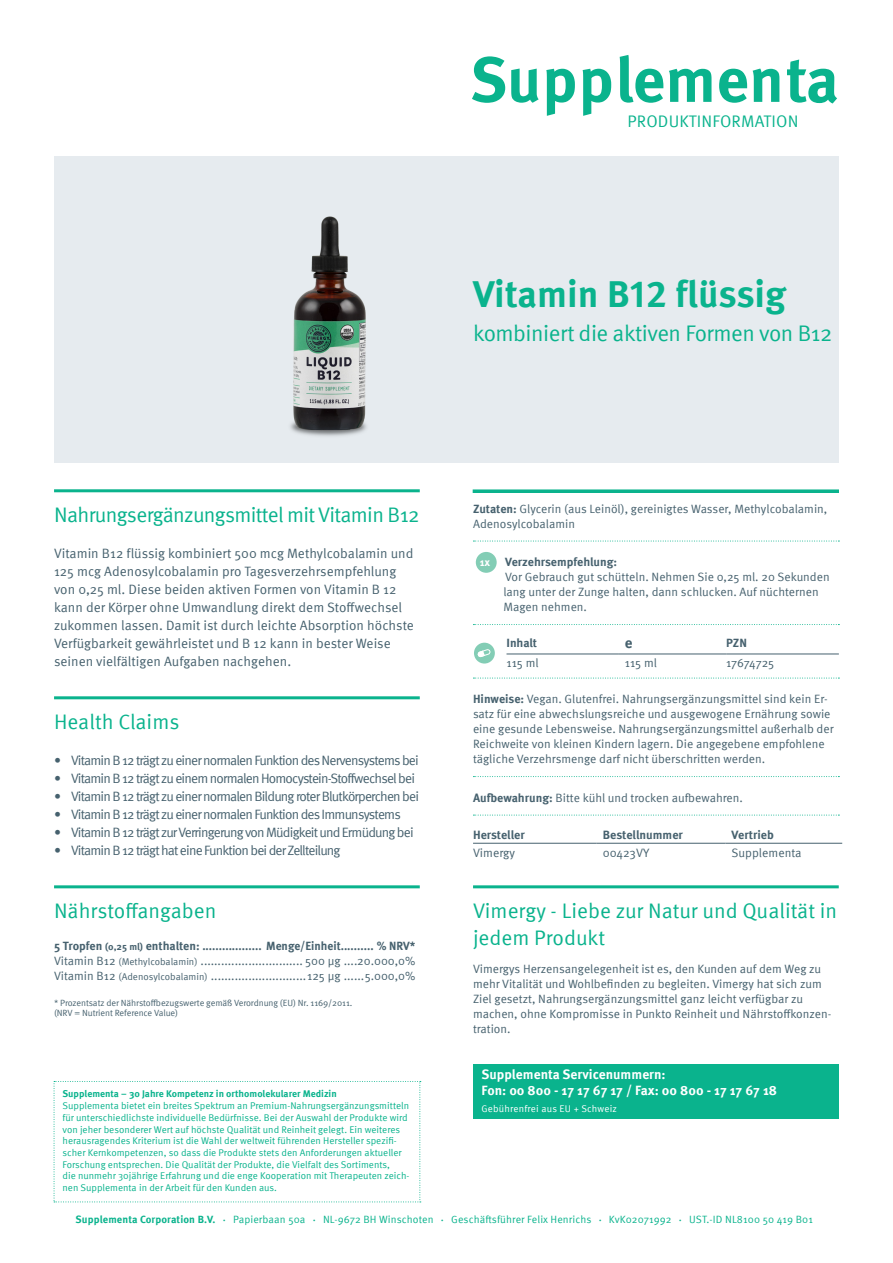
<style>
.page{position:relative;width:893px;height:1263px;background:#fff}
.page>*{position:absolute;margin:0;border:0;box-sizing:border-box;transform-origin:0 0}
.Produkt_Titel{font:700 63.45px "Meta Pro";color:#0ab38d}
.Produkt_Titel-2{font:700 37.5px "Meta Pro";color:#0ab38d}
.Produkt_Subline{font:22.5px "Meta Pro";letter-spacing:-.02em;color:#0ab38d}
.Headline-Grün{font:21px/27px "Meta Pro";letter-spacing:-.005em;color:#0ab38d}
.Headline-Grün-2{font:21px "Meta Pro";letter-spacing:-.03em;color:#0ab38d}
.t1{font:16.65px "Meta Pro";letter-spacing:.01em;color:#0ab38d}
.Nährstoffangaben{font:700 15px "Meta Pro";color:#46616e}
.Fließtext{font:13.5px "Meta Pro";letter-spacing:-.06em;color:#46616e}
.Fließtext-2{font:13.5px/18px "Meta Pro";color:#46616e}
.Servicenummern{font:700 13.5px/16.2px "Meta Pro";color:#fff}
.Nährstoffangaben-2{font:700 12.15px "Meta Pro";color:#46616e}
.Nährstoffangaben-3{font:12.15px "Meta Pro";color:#46616e}
.Fließtext_klein{font:12.15px "Meta Pro";color:#46616e}
.Fließtext_klein_mit{font:12px/15px "Meta Pro";color:#46616e}
.Fließtext_klein-2{font:12px/15px "Meta Pro";color:#46616e}
.Nährstoffangaben-4{font:12px "Meta Pro";color:#46616e}
.Nährstoffangaben-5{font:700 12px "Meta Pro";color:#46616e}
.Fließtext-3{font:700 10.95px "Meta Pro";color:#fff}
.t2{font:10.5px "Meta Pro";letter-spacing:.01em;color:#0ab38d}
.t3{font:700 10.5px "Meta Pro";letter-spacing:.01em;color:#0ab38d}
.Supplementa_Text_Kle{font:9.75px/11.7px "Meta Pro";color:#0ab38d}
.Servicenummern-2{font:9.75px "Meta Pro";letter-spacing:.02em;color:#fff}
.Fließtext_klein_mit-2{font:9px/10.5px "Meta Pro";letter-spacing:-.01em;color:#46616e}
.s1{font-size:9.75px}
.s2{font-weight:700}
.s3{font-size:4.5px}
</style>
<div class="page">
<div style="left:54px;top:156px;width:785px;height:306px;background:#e6ebef"></div>
<hr style="left:54px;top:489px;width:366px;height:3px;background:#0ab38d">
<hr style="left:54px;top:696px;width:366px;height:3px;background:#0ab38d">
<hr style="left:54px;top:885px;width:366px;height:3px;background:#0ab38d">
<svg style="left:473px;top:541px;width:366px;height:1px"></svg>
<svg style="left:473px;top:624px;width:366px;height:1px"></svg>
<svg style="left:473px;top:678px;width:366px;height:1px"></svg>
<svg style="left:473px;top:776px;width:366px;height:1px"></svg>
<svg style="left:473px;top:815px;width:366px;height:1px"></svg>
<hr style="left:473px;top:885px;width:366px;height:3px;background:#0ab38d">
<div style="left:473px;top:1064px;width:366px;height:55px;background:#0ab38d"></div>
<div style="left:476px;top:552px;width:21px;height:21px;background:#83cdb5;border-radius:50%"></div>
<hr style="left:506px;top:654px;width:113px;height:1px;background:#46616e">
<hr style="left:619px;top:654px;width:107px;height:1px;background:#46616e">
<hr style="left:726px;top:654px;width:113px;height:1px;background:#46616e">
<div style="left:474px;top:643px;width:21px;height:20px;background:#83cdb5;border-radius:50%"></div>
<svg style="left:478px;top:649px;width:12px;height:8px"></svg>
<hr style="left:473px;top:843px;width:124px;height:1px;background:#46616e">
<hr style="left:597px;top:843px;width:129px;height:1px;background:#46616e">
<hr style="left:726px;top:843px;width:116px;height:1px;background:#46616e">
<svg style="left:54px;top:1081px;width:367px;height:121px"></svg>
<svg style="left:473px;top:489px;width:366px;height:4px"></svg>
<img style="left:290px;top:216px;width:77px;height:220px">
<p class="Produkt_Titel" style="left:470px;top:30px;width:371px">Supplementa</p>
<p class="t1" style="left:628px;top:109px;width:172px">PRODUKTINFORMATION</p>
<p class="Produkt_Titel-2" style="left:473px;top:264px;width:315px">Vitamin B12 flüssig</p>
<p class="Produkt_Subline" style="left:473px;top:316px;width:361px">kombiniert die aktiven Formen von B12</p>
<p class="Headline-Grün-2" style="left:54px;top:499px;width:367px">Nahrungsergänzungsmittel mit Vitamin B12</p>
<p class="Fließtext-2" style="left:54px;top:543px;width:361px">Vitamin B12 flüssig kombiniert 500 mcg Methylcobalamin und 125 mcg Adenosylcobalamin pro Tagesverzehrsempfehlung von 0,25 ml. Diese beiden aktiven Formen von Vitamin B 12 kann der Körper ohne Umwandlung direkt dem Stoffwechsel zukommen lassen. Damit ist durch leichte Absorption höchste</p>
<p class="Fließtext-2" style="left:54px;top:633px;width:338px">Verfügbarkeit gewährleistet und B 12 kann in bester Weise seinen vielfältigen Aufgaben nachgehen.</p>
<p class="Headline-Grün" style="left:54px;top:707px;width:127px">Health Claims</p>
<p class="Fließtext" style="left:54px;top:750px;width:366px">• Vitamin B 12 trägt zu einer normalen Funktion des Nervensystems bei</p>
<p class="Fließtext" style="left:54px;top:768px;width:362px">• Vitamin B 12 trägt zu einem normalen Homocystein-Stoffwechsel bei</p>
<p class="Fließtext" style="left:54px;top:786px;width:366px">• Vitamin B 12 trägt zu einer normalen Bildung roter Blutkörperchen bei</p>
<p class="Fließtext" style="left:54px;top:804px;width:348px">• Vitamin B 12 trägt zu einer normalen Funktion des Immunsystems</p>
<p class="Fließtext" style="left:54px;top:822px;width:361px">• Vitamin B 12 trägt zur Verringerung von Müdigkeit und Ermüdung bei</p>
<p class="Fließtext" style="left:54px;top:840px;width:288px">• Vitamin B 12 trägt hat eine Funktion bei der Zellteilung</p>
<p class="Headline-Grün" style="left:54px;top:896px;width:164px">Nährstoffangaben</p>
<p class="Nährstoffangaben-5" style="left:54px;top:937px;width:363px">5 Tropfen <span class="s1">(0,25 ml)</span> enthalten: .................. Menge/Einheit.......... % NRV*</p>
<p class="Nährstoffangaben-4" style="left:54px;top:952px;width:363px">Vitamin B12 <span class="s1">(Methylcobalamin)</span> .............................. 500 μg ....20.000,0%</p>
<p class="Nährstoffangaben-4" style="left:54px;top:967px;width:363px">Vitamin B12 <span class="s1">(Adenosylcobalamin)</span> ............................125 μg ......5.000,0%</p>
<p class="Fließtext_klein_mit-2" style="left:54px;top:997px;width:300px">* Prozentsatz der Nährstoffbezugswerte gemäß Verordnung (EU) Nr. 1169/2011. (NRV = Nutrient Reference Value)</p>
<p class="Supplementa_Text_Kle" style="left:63px;top:1087px;width:348px"><span class="s2">Supplementa – 30 Jahre Kompetenz in orthomolekularer Medizin<br></span>Supplementa bietet ein breites Spektrum an Premium-Nahrungsergänzungsmitteln für unterschiedlichste individuelle Bedürfnisse. Bei der Auswahl der Produkte wird von jeher besonderer Wert auf höchste Qualität und Reinheit gelegt. Ein weiteres herausragendes Kriterium ist die Wahl der weltweit führenden Hersteller spezifi&shy;scher Kernkompetenzen, so dass die Produkte stets den Anforderungen aktueller Forschung entsprechen. Die Qualität der Produkte, die Vielfalt des Sortiments,<br>die nunmehr 30jährige Erfahrung und die enge Kooperation mit Therapeuten zeich&shy;nen Supplementa in der Arbeit für den Kunden aus.</p>
<p class="Fließtext_klein_mit" style="left:473px;top:500px;width:356px"><span class="s2">Zutaten:</span> Glycerin (aus Leinöl), gereinigtes Wasser, Methylcobalamin,<br>Adenosylcobalamin</p>
<p class="Fließtext-3" style="left:480px;top:553px;width:12px">1x</p>
<p class="Fließtext_klein_mit" style="left:503px;top:554px;width:328px"><span class="s2">Verzehrsempfehlung:<br></span>Vor Gebrauch gut schütteln. Nehmen Sie 0,25 ml. 20 Sekunden lang unter der Zunge halten, dann schlucken. Auf nüchternen Magen nehmen.</p>
<p class="Nährstoffangaben-5" style="left:506px;top:634px;width:32px">Inhalt</p>
<p class="Nährstoffangaben" style="left:625px;top:631px;width:9px">e</p>
<p class="Nährstoffangaben-5" style="left:726px;top:634px;width:22px">PZN</p>
<p class="Nährstoffangaben-4" style="left:506px;top:654px;width:34px">115 ml</p>
<p class="Nährstoffangaben-4" style="left:625px;top:654px;width:34px">115 ml</p>
<p class="Nährstoffangaben-4" style="left:726px;top:654px;width:50px">17674725</p>
<p class="Fließtext_klein_mit" style="left:473px;top:691px;width:362px"><span class="s2">Hinweise:</span> Vegan. Glutenfrei. Nahrungsergänzungsmittel sind kein Er&shy;satz für eine abwechslungsreiche und ausgewogene Ernährung sowie eine gesunde Lebensweise. Nahrungsergänzungsmittel außerhalb der Reichweite von kleinen Kindern lagern. Die angegebene empfohlene tägliche Verzehrsmenge darf nicht überschritten werden.</p>
<p class="Fließtext_klein_mit" style="left:473px;top:789px;width:271px"><span class="s2">Aufbewahrung:</span> Bitte kühl und trocken aufbewahren.</p>
<p class="Nährstoffangaben-2" style="left:473px;top:825px;width:53px">Hersteller</p>
<p class="Nährstoffangaben-2" style="left:603px;top:825px;width:82px">Bestellnummer</p>
<p class="Nährstoffangaben-2" style="left:732px;top:825px;width:44px">Vertrieb</p>
<p class="Nährstoffangaben-3" style="left:473px;top:843px;width:44px">Vimergy</p>
<p class="Fließtext_klein" style="left:603px;top:843px;width:48px">00423VY</p>
<p class="Nährstoffangaben-3" style="left:732px;top:843px;width:71px">Supplementa</p>
<p class="Headline-Grün" style="left:473px;top:896px;width:366px">Vimergy - Liebe zur Natur und Qualität in jedem Produkt</p>
<p class="Fließtext_klein-2" style="left:473px;top:960px;width:360px">Vimergys Herzensangelegenheit ist es, den Kunden auf dem Weg zu mehr Vitalität und Wohlbefinden zu begleiten. Vimergy hat sich zum Ziel gesetzt, Nahrungsergänzungsmittel ganz leicht verfügbar zu machen, ohne Kompromisse in Punkto Reinheit und Nährstoffkonzen&shy;tration.</p>
<p class="Servicenummern" style="left:482px;top:1065px;width:297px">Supplementa Servicenummern:<br>Fon: 00 800 - 17 17 67 17 / Fax: 00 800 - 17 17 67 18</p>
<p class="Servicenummern-2" style="left:482px;top:1101px;width:137px">Gebührenfrei aus EU + Schweiz</p>
<p class="t3" style="left:76px;top:1211px;width:141px">Supplementa Corporation B.V.</p>
<p class="t2" style="left:223px;top:1211px;width:84px"><span class="s3">•</span> Papierbaan 50a</p>
<p class="t2" style="left:313px;top:1211px;width:122px"><span class="s3">•</span> NL-9672 BH Winschoten</p>
<p class="t2" style="left:441px;top:1211px;width:152px"><span class="s3">•</span> Geschäftsführer Felix Henrichs</p>
<p class="t2" style="left:599px;top:1211px;width:74px"><span class="s3">•</span> KvK02071992</p>
<p class="t2" style="left:679px;top:1211px;width:135px"><span class="s3">•</span> UST.-ID NL8100 50 419 B01</p>
</div>
